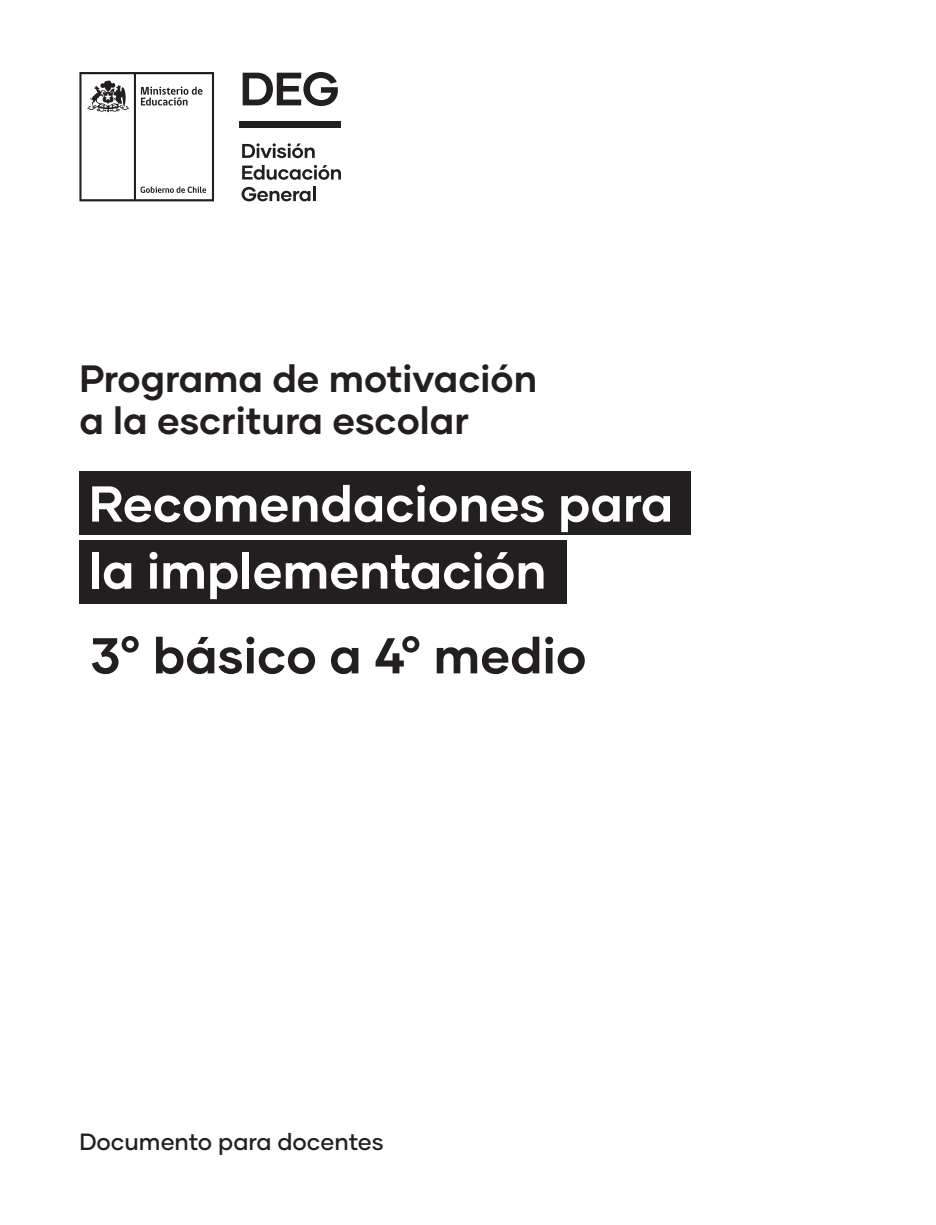
<style>
.page{position:relative;width:936px;height:1225px;background:#fff}
.page>*{position:absolute;margin:0;border:0;box-sizing:border-box;transform-origin:0 0}
.t1{font:700 50.2px/67px "Gilmer";color:#fff}
.t2{font:700 50.2px "Gilmer";color:#231f20}
.t3{font:700 38px/42px "Gilmer";color:#231f20}
.t4{font:500 23.4px "Gilmer";color:#231f20}
</style>
<div class="page">
<svg style="left:79px;top:72px;width:135px;height:129px"></svg>
<div style="left:239px;top:122px;width:46px;height:6px;background:#231f20"></div>
<div style="left:285px;top:122px;width:56px;height:6px;background:#231f20"></div>
<svg style="left:243px;top:72px;width:95px;height:34px"></svg>
<svg style="left:242px;top:143px;width:73px;height:15px"></svg>
<svg style="left:242px;top:165px;width:99px;height:15px"></svg>
<svg style="left:241px;top:187px;width:69px;height:14px"></svg>
<hr style="left:312px;top:187px;width:3px;height:14px;background:#231f20">
<div style="left:79px;top:471px;width:611px;height:64px;background:#231f20"></div>
<div style="left:79px;top:540px;width:488px;height:63px;background:#231f20"></div>
<p class="t3" style="left:79px;top:357px;width:459px">Programa de motivación a la escritura escolar</p>
<h1 class="t1" style="left:89px;top:470px;width:586px">Recomendaciones para la implementación</h1>
<h1 class="t2" style="left:90px;top:624px;width:497px">3° básico a 4° medio</h1>
<p class="t4" style="left:79px;top:1127px;width:306px">Documento para docentes</p>
</div>
